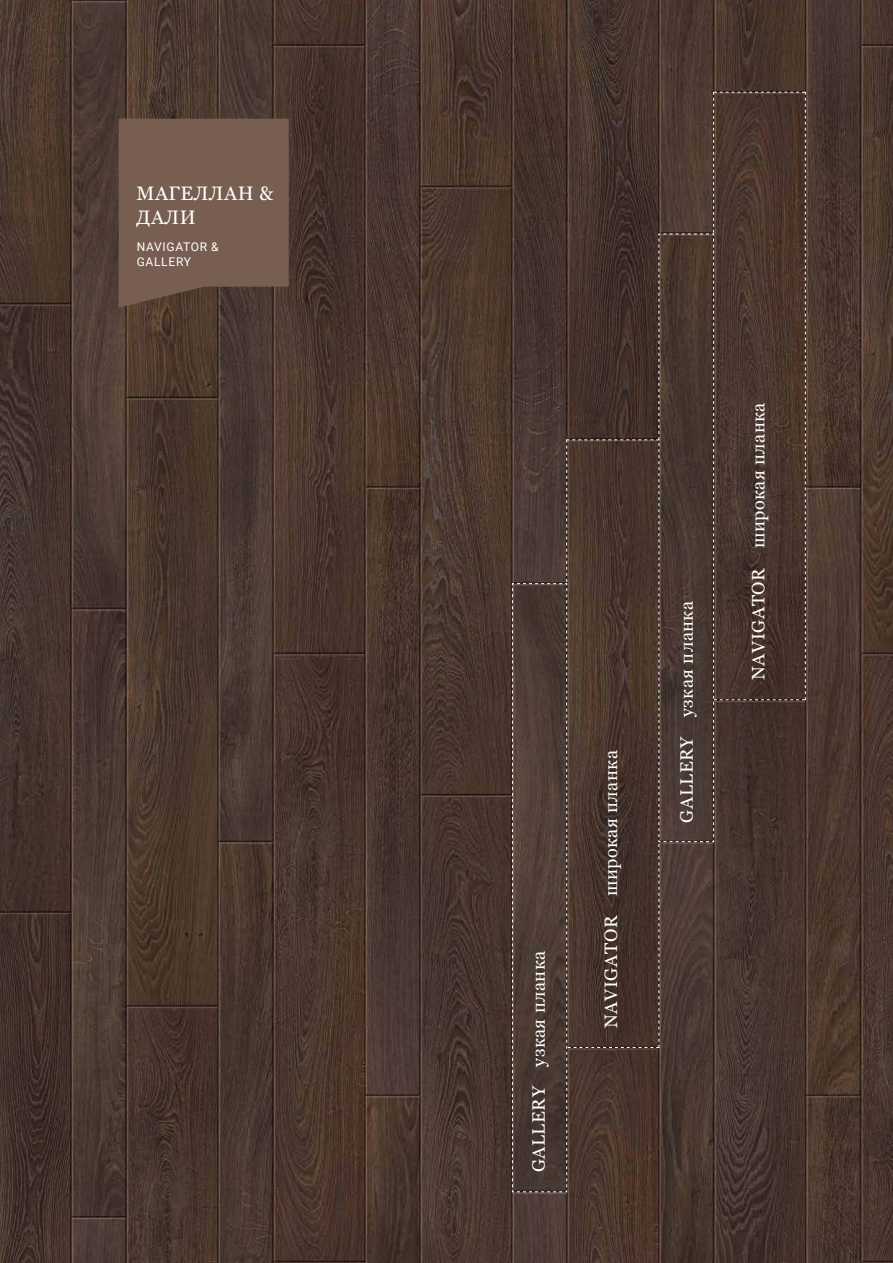
<style>
.page{position:relative;width:893px;height:1263px;background:#fff}
.page>*{position:absolute;margin:0;border:0;box-sizing:border-box;transform-origin:0 0}
.t1{font:19.5px/24px "Georgia";letter-spacing:.025em;color:#fff}
.t2{font:18px "Georgia";letter-spacing:.025em;color:#fff}
.t3{font:12px/15px "Roboto";letter-spacing:.06em;color:#fff}
</style>
<div class="page">
<img style="left:0;top:0;width:893px;height:1263px">
<svg style="left:119px;top:119px;width:170px;height:189px"></svg>
<svg style="left:512px;top:92px;width:294px;height:1100px"></svg>
<p class="t1" style="left:136px;top:182px;width:138px">МАГЕЛЛАН &amp;<br>ДАЛИ</p>
<p class="t3" style="left:137px;top:239px;width:83px">NAVIGATOR &amp;<br>GALLERY</p>
<p class="t2" style="left:528px;top:1172px;width:223px;rotate:-90deg">GALLERY узкая планка</p>
<p class="t2" style="left:600px;top:1028px;width:279px;rotate:-90deg">NAVIGATOR широкая планка</p>
<p class="t2" style="left:676px;top:823px;width:223px;rotate:-90deg">GALLERY узкая планка</p>
<p class="t2" style="left:747px;top:680px;width:279px;rotate:-90deg">NAVIGATOR широкая планка</p>
</div>
